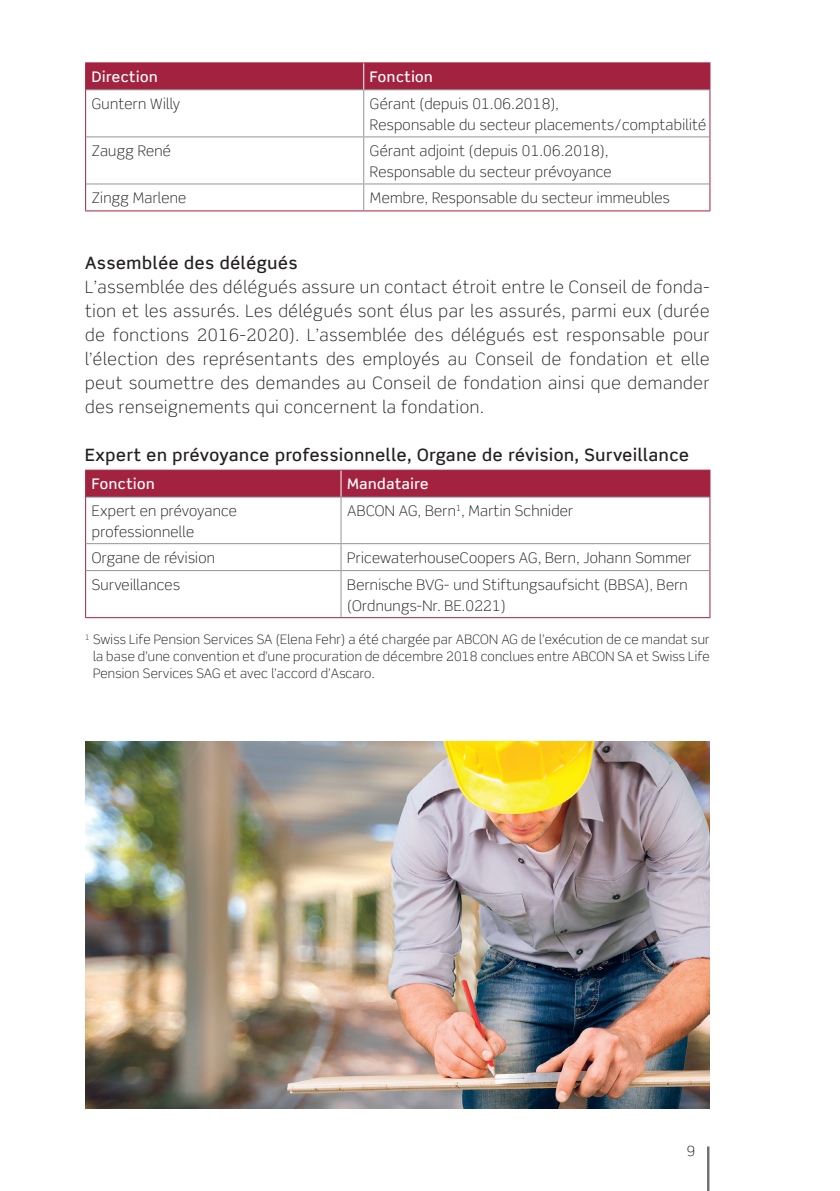
<style>
.page{position:relative;width:840px;height:1191px;background:#fff}
.page>*{position:absolute;margin:0;border:0;box-sizing:border-box;transform-origin:0 0}
.t1{font:300 17px/24px "Scene Std";letter-spacing:.04em;color:#231f20;text-align:justify}
.t2{font:500 17px "Scene Std";letter-spacing:.04em;color:#231f20}
.t3{font:300 14.6px/21px "Scene Std";letter-spacing:.02em;color:#231f20}
.t4{font:500 14.6px "Scene Std";letter-spacing:.04em;color:#fff}
.t5{font:300 14px "Scene Std";color:#231f20}
.t6{font:300 13px/17px "Scene Std";letter-spacing:.02em;color:#231f20;text-align:justify}
</style>
<div class="page">
<hr style="left:706px;top:1146px;width:3px;height:45px;background:#6c6d70">
<hr style="left:709px;top:90px;width:1px;height:47px;background:#a22240">
<hr style="left:709px;top:137px;width:1px;height:47px;background:#a22240">
<svg style="left:709px;top:184px;width:1px;height:26px"></svg>
<hr style="left:86px;top:136px;width:277px;height:1px;background:#939598">
<hr style="left:363px;top:136px;width:346px;height:1px;background:#939598">
<hr style="left:86px;top:183px;width:277px;height:1px;background:#939598">
<hr style="left:363px;top:183px;width:346px;height:1px;background:#939598">
<hr style="left:85px;top:90px;width:1px;height:47px;background:#a22240">
<hr style="left:85px;top:137px;width:1px;height:47px;background:#a22240">
<svg style="left:85px;top:184px;width:1px;height:26px"></svg>
<hr style="left:363px;top:90px;width:1px;height:46px;background:#939598">
<hr style="left:363px;top:137px;width:1px;height:46px;background:#939598">
<svg style="left:363px;top:184px;width:1px;height:26px"></svg>
<hr style="left:85px;top:210px;width:278px;height:1px;background:#a22240">
<hr style="left:363px;top:210px;width:347px;height:1px;background:#a22240">
<hr style="left:85px;top:62px;width:278px;height:1px;background:#a22240">
<hr style="left:363px;top:62px;width:347px;height:1px;background:#a22240">
<div style="left:85px;top:63px;width:625px;height:27px;background:#a22240"></div>
<hr style="left:340px;top:497px;width:1px;height:46px;background:#939598">
<hr style="left:86px;top:543px;width:255px;height:1px;background:#939598">
<hr style="left:341px;top:543px;width:368px;height:1px;background:#939598">
<svg style="left:340px;top:544px;width:1px;height:26px"></svg>
<hr style="left:86px;top:570px;width:255px;height:1px;background:#939598">
<hr style="left:341px;top:570px;width:368px;height:1px;background:#939598">
<hr style="left:340px;top:571px;width:1px;height:46px;background:#939598">
<hr style="left:85px;top:469px;width:256px;height:1px;background:#a22240">
<hr style="left:341px;top:469px;width:369px;height:1px;background:#a22240">
<hr style="left:85px;top:497px;width:1px;height:46px;background:#a22240">
<hr style="left:709px;top:497px;width:1px;height:46px;background:#a22240">
<svg style="left:85px;top:543px;width:1px;height:27px"></svg>
<svg style="left:709px;top:543px;width:1px;height:27px"></svg>
<hr style="left:85px;top:570px;width:1px;height:47px;background:#a22240">
<hr style="left:709px;top:570px;width:1px;height:47px;background:#a22240">
<hr style="left:85px;top:617px;width:256px;height:1px;background:#a22240">
<hr style="left:341px;top:617px;width:369px;height:1px;background:#a22240">
<svg style="left:85px;top:470px;width:625px;height:27px;background:#a22441"></svg>
<img style="left:85px;top:741px;width:624px;height:367px">
<p class="t4" style="left:92px;top:68px;width:67px">Direction</p>
<p class="t4" style="left:370px;top:68px;width:64px">Fonction</p>
<p class="t3" style="left:92px;top:93px;width:90px">Guntern Willy</p>
<p class="t3" style="left:370px;top:93px;width:337px">Gérant (depuis 01.06.2018),<br>Responsable du secteur placements/comptabilité</p>
<p class="t3" style="left:92px;top:141px;width:81px">Zaugg René</p>
<p class="t3" style="left:370px;top:141px;width:243px">Gérant adjoint (depuis 01.06.2018),<br>Responsable du secteur prévoyance</p>
<p class="t3" style="left:92px;top:188px;width:96px">Zingg Marlene</p>
<p class="t3" style="left:370px;top:188px;width:301px">Membre, Responsable du secteur immeubles</p>
<p class="t2" style="left:85px;top:252px;width:214px">Assemblée des délégués</p>
<p class="t1" style="left:85px;top:274px;width:625px">L’assemblée des délégués assure un contact étroit entre le Conseil de fonda&shy;tion et les assurés. Les délégués sont élus par les assurés, parmi eux (durée de fonctions 2016-2020). L’assemblée des délégués est responsable pour l’élection des représentants des employés au Conseil de fondation et elle peut soumettre des demandes au Conseil de fondation ainsi que demander des renseignements qui concernent la fondation.</p>
<p class="t2" style="left:85px;top:444px;width:605px">Expert en prévoyance professionnelle, Organe de révision, Surveillance</p>
<p class="t4" style="left:92px;top:475px;width:64px">Fonction</p>
<p class="t4" style="left:347px;top:475px;width:83px">Mandataire</p>
<p class="t3" style="left:92px;top:500px;width:147px">Expert en prévoyance professionnelle</p>
<p class="t3" style="left:347px;top:500px;width:227px">ABCON AG, Bern<sup>1</sup>, Martin Schnider</p>
<p class="t3" style="left:92px;top:547px;width:124px">Organe de révision</p>
<p class="t3" style="left:347px;top:547px;width:345px">PricewaterhouseCoopers AG, Bern, Johann Sommer</p>
<p class="t3" style="left:92px;top:574px;width:89px">Surveillances</p>
<p class="t3" style="left:347px;top:574px;width:342px">Bernische BVG- und Stiftungsaufsicht (BBSA), Bern (Ordnungs-Nr. BE.0221)</p>
<p class="t6" style="left:93px;top:631px;width:617px;text-indent:-8px"><sup>1</sup> Swiss Life Pension Services SA (Elena Fehr) a été chargée par ABCON AG de l’exécution de ce mandat sur la base d’une convention et d’une procuration de décembre 2018 conclues entre ABCON SA et Swiss Life Pension Services SAG et avec l’accord d’Ascaro.</p>
<p class="t5" style="left:686px;top:1142px;width:10px">9</p>
</div>
